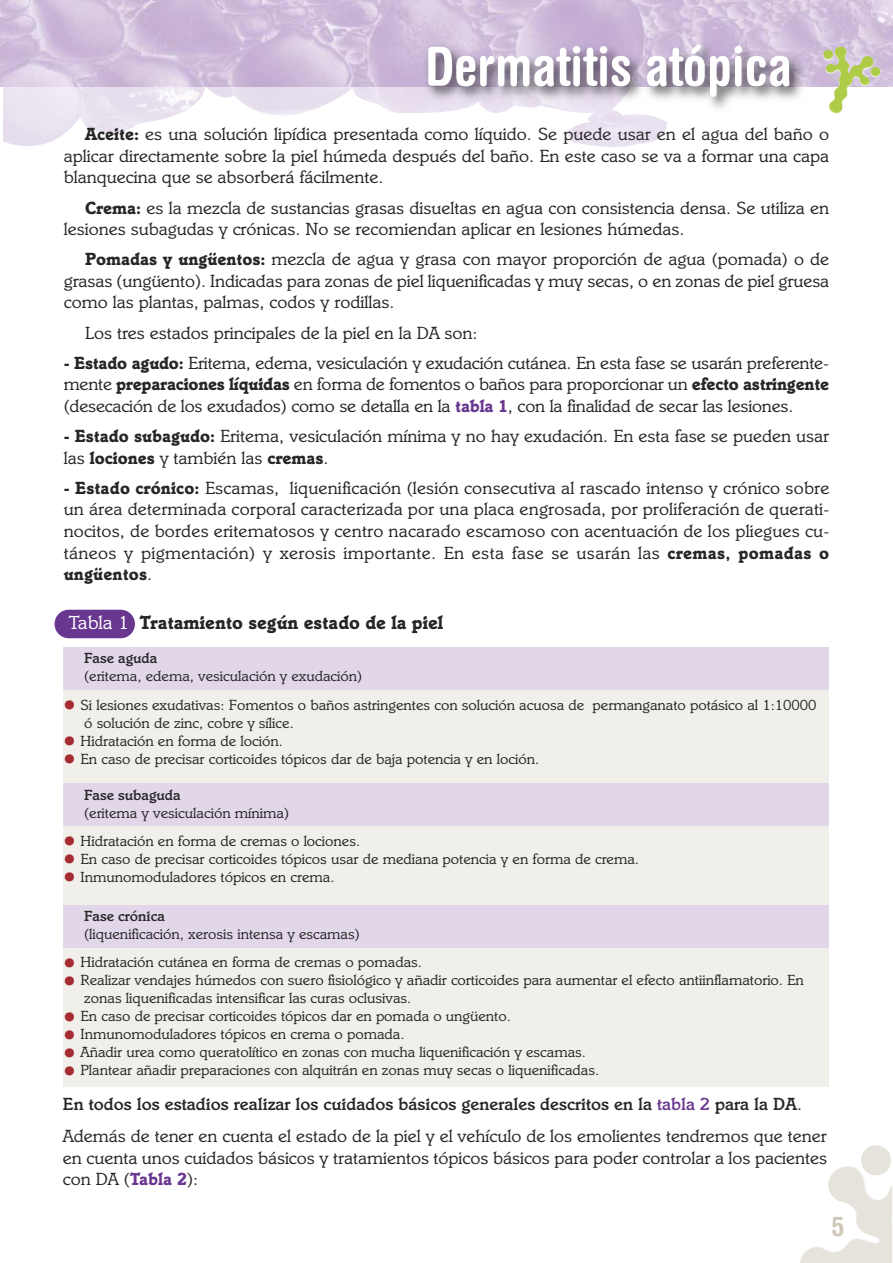
<style>
.page{position:relative;width:893px;height:1263px;background:#fff}
.page>*{position:absolute;margin:0;border:0;box-sizing:border-box;transform-origin:0 0}
.t1{font:700 condensed 54px "Helvetica Rounded";color:#fff}
.t2{font:700 condensed 27px "Helvetica Rounded";color:#cfc9ba}
.t3{font:700 19.5px "Italia";color:#272627}
.t4{font:18px/21.6px "Italia";color:#272627;text-align:justify}
.t5{font:15px/18px "Italia";color:#272627}
.t6{font:500 15px "Italia";color:#272627}
.s1{font-weight:700}
.s2{font-weight:700;color:#693790}
.s3{font-weight:400;color:#fff}
.s4{font-size:27px;color:#a62c32}
.s5{font-weight:500}
.s6{font-weight:500;color:#693790}
</style>
<div class="page">
<img style="left:3px;top:87px;width:363px;height:59px">
<img style="left:1px;top:0;width:892px;height:87px">
<img style="left:366px;top:0;width:500px;height:109px">
<img style="left:366px;top:87px;width:301px;height:60px">
<img style="left:822px;top:44px;width:59px;height:70px">
<div style="left:63px;top:647px;width:765px;height:439px;background:#f0efea"></div>
<div style="left:55px;top:610px;width:80px;height:28px;background:#693790;border-radius:14px"></div>
<div style="left:63px;top:647px;width:765px;height:43px;background:#e1d7e9"></div>
<div style="left:63px;top:783px;width:765px;height:43px;background:#e1d7e9"></div>
<div style="left:63px;top:905px;width:765px;height:43px;background:#e1d7e9"></div>
<img style="left:800px;top:1145px;width:92px;height:117px">
<h1 class="t1" style="left:425px;top:46px;width:368px">Dermatitis atópica</h1>
<p class="t4" style="left:64px;top:125px;width:767px;text-indent:21px"><span class="s1">Aceite:</span> es una solución lipídica presentada como líquido. Se puede usar en el agua del baño o aplicar directamente sobre la piel húmeda después del baño. En este caso se va a formar una capa blanquecina que se absorberá fácilmente.</p>
<p class="t4" style="left:64px;top:198px;width:767px;text-indent:21px"><span class="s1">Crema:</span> es la mezcla de sustancias grasas disueltas en agua con consistencia densa. Se utiliza en lesiones subagudas y crónicas. No se recomiendan aplicar en lesiones húmedas.</p>
<p class="t4" style="left:64px;top:250px;width:767px;text-indent:21px"><span class="s1">Pomadas y ungüentos:</span> mezcla de agua y grasa con mayor proporción de agua (pomada) o de grasas (ungüento). Indicadas para zonas de piel liquenificadas y muy secas, o en zonas de piel gruesa como las plantas, palmas, codos y rodillas.</p>
<p class="t4" style="left:85px;top:323px;width:394px">Los tres estados principales de la piel en la DA son:</p>
<p class="t4" style="left:64px;top:353px;width:767px"><span class="s1">- Estado agudo:</span> Eritema, edema, vesiculación y exudación cutánea. En esta fase se usarán preferente&shy;mente <span class="s1">preparaciones líquidas</span> en forma de fomentos o baños para proporcionar un <span class="s1">efecto astringente </span>(desecación de los exudados) como se detalla en la <span class="s2">tabla 1</span>, con la finalidad de secar las lesiones.</p>
<p class="t4" style="left:64px;top:427px;width:767px"><span class="s1">- Estado subagudo:</span> Eritema, vesiculación mínima y no hay exudación. En esta fase se pueden usar las <span class="s1">lociones</span> y también las <span class="s1">cremas</span>.</p>
<p class="t4" style="left:64px;top:478px;width:767px"><span class="s1">- Estado crónico:</span> Escamas, liquenificación (lesión consecutiva al rascado intenso y crónico sobre un área determinada corporal caracterizada por una placa engrosada, por proliferación de querati&shy;nocitos, de bordes eritematosos y centro nacarado escamoso con acentuación de los pliegues cu&shy;táneos y pigmentación) y xerosis importante. En esta fase se usarán las <span class="s1">cremas, pomadas o ungüentos</span>.</p>
<p class="t3" style="left:69px;top:615px;width:376px"><span class="s3">Tabla 1</span> Tratamiento según estado de la piel</p>
<p class="t6" style="left:84px;top:653px;width:75px">Fase aguda</p>
<p class="t5" style="left:84px;top:668px;width:280px">(eritema, edema, vesiculación y exudación)</p>
<p class="t5" style="left:84px;top:697px;width:734px;text-indent:-21px"><span class="s4">•</span> Si lesiones exudativas: Fomentos o baños astringentes con solución acuosa de permanganato potásico al 1:10000 ó solución de zinc, cobre y sílice.</p>
<p class="t5" style="left:63px;top:733px;width:221px"><span class="s4">•</span> Hidratación en forma de loción.</p>
<p class="t5" style="left:63px;top:751px;width:478px"><span class="s4">•</span> En caso de precisar corticoides tópicos dar de baja potencia y en loción.</p>
<p class="t6" style="left:84px;top:789px;width:98px">Fase subaguda</p>
<p class="t5" style="left:84px;top:805px;width:206px">(eritema y vesiculación mínima)</p>
<p class="t5" style="left:63px;top:833px;width:299px"><span class="s4">•</span> Hidratación en forma de cremas o lociones.</p>
<p class="t5" style="left:63px;top:851px;width:578px"><span class="s4">•</span> En caso de precisar corticoides tópicos usar de mediana potencia y en forma de crema.</p>
<p class="t5" style="left:63px;top:869px;width:273px"><span class="s4">•</span> Inmunomoduladores tópicos en crema.</p>
<p class="t6" style="left:84px;top:910px;width:82px">Fase crónica</p>
<p class="t5" style="left:84px;top:926px;width:277px">(liquenificación, xerosis intensa y escamas)</p>
<p class="t5" style="left:63px;top:955px;width:361px"><span class="s4">•</span> Hidratación cutánea en forma de cremas o pomadas.</p>
<p class="t5" style="left:84px;top:973px;width:721px;text-indent:-21px"><span class="s4">•</span> Realizar vendajes húmedos con suero fisiológico y añadir corticoides para aumentar el efecto antiinflamatorio. En zonas liquenificadas intensificar las curas oclusivas.</p>
<p class="t5" style="left:63px;top:1009px;width:449px"><span class="s4">•</span> En caso de precisar corticoides tópicos dar en pomada o ungüento.</p>
<p class="t5" style="left:63px;top:1027px;width:343px"><span class="s4">•</span> Inmunomoduladores tópicos en crema o pomada.</p>
<p class="t5" style="left:63px;top:1045px;width:525px"><span class="s4">•</span> Añadir urea como queratolítico en zonas con mucha liquenificación y escamas.</p>
<p class="t5" style="left:63px;top:1063px;width:538px"><span class="s4">•</span> Plantear añadir preparaciones con alquitrán en zonas muy secas o liquenificadas.</p>
<p class="t4" style="left:63px;top:1090px;width:765px;line-height:31.7px"><span class="s5">En todos los estadios realizar los cuidados básicos generales descritos en la</span> <span class="s6">tabla 2</span> <span class="s5">para la DA</span>.<br>Además de tener en cuenta el estado de la piel y el vehículo de los emolientes tendremos que tener</p>
<p class="t4" style="left:63px;top:1148px;width:766px">en cuenta unos cuidados básicos y tratamientos tópicos básicos para poder controlar a los pacientes con DA (<span class="s2">Tabla 2</span>):</p>
<h2 class="t2" style="left:831px;top:1217px;width:14px">5</h2>
</div>
